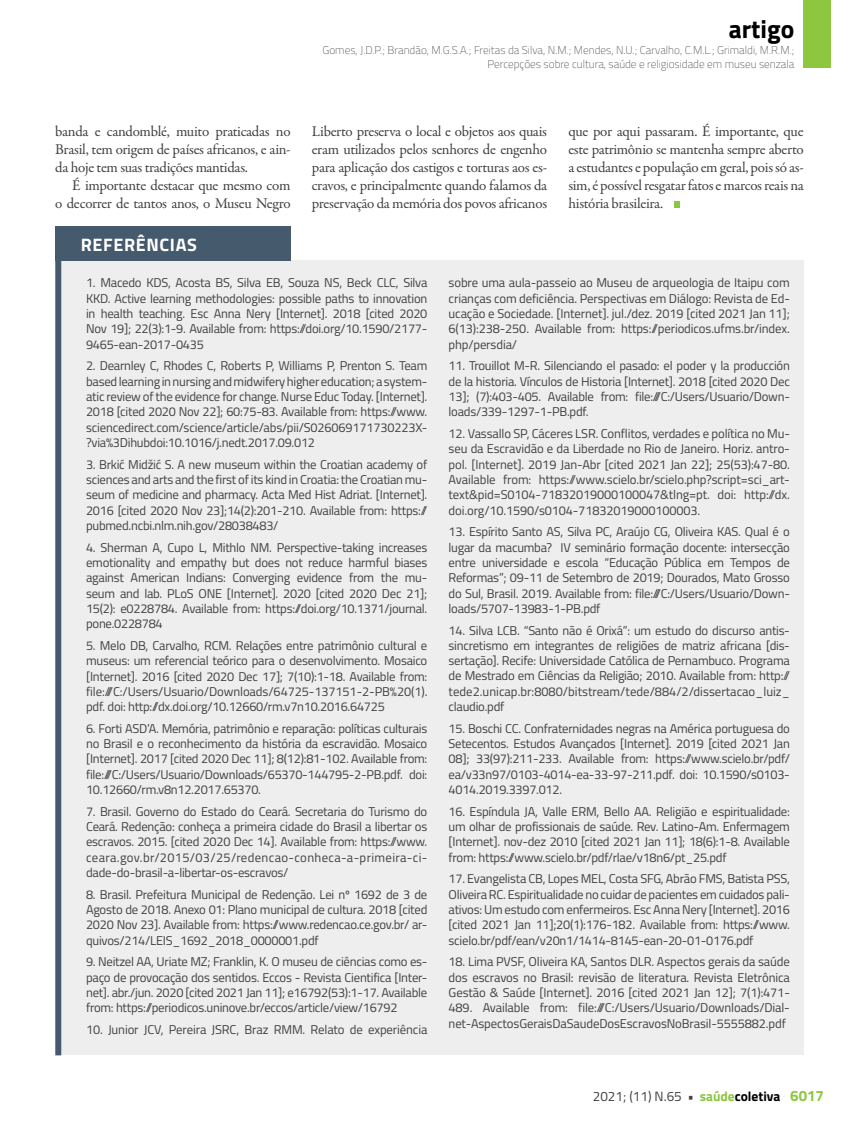
<style>
.page{position:relative;width:859px;height:1132px;background:#fff}
.page>*{position:absolute;margin:0;border:0;box-sizing:border-box;transform-origin:0 0}
.t1{font:700 25.5px "Titillium";color:#000}
.t2{font:700 18px "Titillium";letter-spacing:.035em;color:#fff}
.t3{font:15px/18px "Garamond Premr Pro";letter-spacing:-.02em;color:#414042;text-align:justify}
.t4{font:13.5px "Titillium";color:#414042}
.t5{font:12.75px/15.3px "Titillium";letter-spacing:-.02em;color:#414042;text-align:justify}
.t6{font:100 11.25px/13.5px "Titillium";color:#414042;text-align:right}
.s1{font-weight:700}
.s2{font-weight:700;color:#8dc63f}
.s3{font-weight:700;color:#000}
.s4{font-weight:700;font-size:15px;color:#8dc63f}
</style>
<div class="page">
<div style="left:804px;top:0;width:27px;height:68px;background:#8dc63f"></div>
<svg style="left:674px;top:202px;width:6px;height:6px"></svg>
<div style="left:61px;top:260px;width:743px;height:794px;background:#eeeeef"></div>
<div style="left:55px;top:226px;width:236px;height:35px;background:#455a6c"></div>
<div style="left:55px;top:242px;width:6px;height:812px;background:#455a6c"></div>
<p class="t3" style="left:55px;top:122px;width:237px">banda e candomblé, muito praticadas no Brasil, tem origem de países africanos, e ain&shy;da hoje tem suas tradições mantidas.</p>
<p class="t3" style="left:55px;top:176px;width:237px;text-align:right">É importante destacar que mesmo com<br>o decorrer de tantos anos, o Museu Negro</p>
<h1 class="t1" style="left:729px;top:10px;width:67px">artigo</h1>
<p class="t6" style="left:322px;top:43px;width:473px">Gomes, J.D.P.; Brandão, M.G.S.A.; Freitas da Silva, N.M.; Mendes, N.U.; Carvalho, C.M.L.; Grimaldi, M.R.M.;<br>Percepções sobre cultura, saúde e religiosidade em museu senzala</p>
<p class="t3" style="left:312px;top:122px;width:237px">Liberto preserva o local e objetos aos quais eram utilizados pelos senhores de engenho para aplicação dos castigos e torturas aos es&shy;cravos, e principalmente quando falamos da preservação da memória dos povos africanos</p>
<p class="t3" style="left:568px;top:122px;width:237px">que por aqui passaram. É importante, que este patrimônio se mantenha sempre aberto a estudantes e população em geral, pois só as&shy;sim, é possível resgatar fatos e marcos reais na história brasileira.</p>
<h2 class="t2" style="left:81px;top:231px;width:117px">REFERÊNCIAS</h2>
<p class="t5" style="left:86px;top:274px;width:343px">1. Macedo KDS, Acosta BS, Silva EB, Souza NS, Beck CLC, Silva KKD. Active learning methodologies: possible paths to innovation in health teaching. Esc Anna Nery [Internet]. 2018 [cited 2020<br>Nov 19]; 22(3):1-9. Available from: https://doi.org/10.1590/2177- 9465-ean-2017-0435</p>
<p class="t5" style="left:86px;top:357px;width:343px">2. Dearnley C, Rhodes C, Roberts P, Williams P, Prenton S. Team based learning in nursing and midwifery higher education; a system&shy;atic review of the evidence for change. Nurse Educ Today. [Internet].<br>2018 [cited 2020 Nov 22]; 60:75-83. Available from: https://www. sciencedirect.com/science/article/abs/pii/S026069171730223X-?via%3Dihubdoi:10.1016/j.nedt.2017.09.012</p>
<p class="t5" style="left:86px;top:456px;width:343px">3. Brkić Midžić S. A new museum within the Croatian academy of sciences and arts and the first of its kind in Croatia: the Croatian mu&shy;seum of medicine and pharmacy. Acta Med Hist Adriat. [Internet].<br>2016 [cited 2020 Nov 23];14(2):201-210. Available from: https:// pubmed.ncbi.nlm.nih.gov/28038483/</p>
<p class="t5" style="left:86px;top:538px;width:343px">4. Sherman A, Cupo L, Mithlo NM. Perspective-taking increases emotionality and empathy but does not reduce harmful biases against American Indians: Converging evidence from the mu&shy;seum and lab. PLoS ONE [Internet]. 2020 [cited 2020 Dec 21]; 15(2): e0228784. Available from: https://doi.org/10.1371/journal. pone.0228784</p>
<p class="t5" style="left:86px;top:637px;width:343px">5. Melo DB, Carvalho, RCM. Relações entre patrimônio cultural e museus: um referencial teórico para o desenvolvimento. Mosaico [Internet]. 2016 [cited 2020 Dec 17]; 7(10):1-18. Available from: file:///C:/Users/Usuario/Downloads/64725-137151-2-PB%20(1). pdf. doi: http://dx.doi.org/10.12660/rm.v7n10.2016.64725</p>
<p class="t5" style="left:86px;top:719px;width:343px">6. Forti ASD’A. Memória, patrimônio e reparação: políticas culturais no Brasil e o reconhecimento da história da escravidão. Mosaico [Internet]. 2017 [cited 2020 Dec 11]; 8(12):81-102. Available from: file:///C:/Users/Usuario/Downloads/65370-144795-2-PB.pdf. doi:<br>10.12660/rm.v8n12.2017.65370.</p>
<p class="t5" style="left:86px;top:802px;width:343px">7. Brasil. Governo do Estado do Ceará. Secretaria do Turismo do Ceará. Redenção: conheça a primeira cidade do Brasil a libertar os escravos. 2015. [cited 2020 Dec 14]. Available from: https://www. ceara.gov.br/2015/03/25/redencao-conheca-a-primeira-ci&shy;dade-do-brasil-a-libertar-os-escravos/</p>
<p class="t5" style="left:86px;top:885px;width:343px">8. Brasil. Prefeitura Municipal de Redenção. Lei nº 1692 de 3 de Agosto de 2018. Anexo 01: Plano municipal de cultura. 2018 [cited 2020 Nov 23]. Available from: https://www.redencao.ce.gov.br/ ar&shy;quivos/214/LEIS_1692_2018_0000001.pdf</p>
<p class="t5" style="left:86px;top:953px;width:343px">9. Neitzel AA, Uriate MZ; Franklin, K. O museu de ciências como es&shy;paço de provocação dos sentidos. Eccos - Revista Cientifica [Inter&shy;net]. abr./jun. 2020 [cited 2021 Jan 11]; e16792(53):1-17. Available from: https://periodicos.uninove.br/eccos/article/view/16792</p>
<p class="t5" style="left:86px;top:1020px;width:343px">10. Junior JCV, Pereira JSRC, Braz RMM. Relato de experiência</p>
<p class="t5" style="left:449px;top:274px;width:343px">sobre uma aula-passeio ao Museu de arqueologia de Itaipu com crianças com deficiência. Perspectivas em Diálogo: Revista de Ed&shy;ucação e Sociedade. [Internet]. jul./dez. 2019 [cited 2021 Jan 11]; 6(13):238-250. Available from: https://periodicos.ufms.br/index. php/persdia/</p>
<p class="t5" style="left:449px;top:357px;width:343px">11. Trouillot M-R. Silenciando el pasado: el poder y la producción de la historia. Vínculos de Historia [Internet]. 2018 [cited 2020 Dec 13]; (7):403-405. Available from: file:///C:/Users/Usuario/Down&shy;loads/339-1297-1-PB.pdf.</p>
<p class="t5" style="left:449px;top:425px;width:343px">12. Vassallo SP, Cáceres LSR. Conflitos, verdades e política no Mu&shy;seu da Escravidão e da Liberdade no Rio de Janeiro. Horiz. antro&shy;pol. [Internet]. 2019 Jan-Abr [cited 2021 Jan 22]; 25(53):47-80.<br>Available from: https://www.scielo.br/scielo.php?script=sci_art&shy;text&amp;pid=S0104-71832019000100047&amp;tlng=pt. doi: http://dx. doi.org/10.1590/s0104-71832019000100003.</p>
<p class="t5" style="left:449px;top:523px;width:343px">13. Espírito Santo AS, Silva PC, Araújo CG, Oliveira KAS. Qual é o lugar da macumba? IV seminário formação docente: intersecção entre universidade e escola “Educação Pública em Tempos de Reformas”; 09-11 de Setembro de 2019; Dourados, Mato Grosso do Sul, Brasil. 2019. Available from: file:///C:/Users/Usuario/Down&shy;loads/5707-13983-1-PB.pdf</p>
<p class="t5" style="left:449px;top:621px;width:343px">14. Silva LCB. “Santo não é Orixá”: um estudo do discurso antis&shy;sincretismo em integrantes de religiões de matriz africana [dis&shy;sertação]. Recife: Universidade Católica de Pernambuco. Programa de Mestrado em Ciências da Religião; 2010. Available from: http:// tede2.unicap.br:8080/bitstream/tede/884/2/dissertacao_luiz_ claudio.pdf</p>
<p class="t5" style="left:449px;top:719px;width:343px">15. Boschi CC. Confraternidades negras na América portuguesa do Setecentos. Estudos Avançados [Internet]. 2019 [cited 2021 Jan 08]; 33(97):211-233. Available from: https://www.scielo.br/pdf/ ea/v33n97/0103-4014-ea-33-97-211.pdf. doi: 10.1590/s0103- 4014.2019.3397.012.</p>
<p class="t5" style="left:449px;top:802px;width:343px">16. Espíndula JA, Valle ERM, Bello AA. Religião e espiritualidade: um olhar de profissionais de saúde. Rev. Latino-Am. Enfermagem [Internet]. nov-dez 2010 [cited 2021 Jan 11]; 18(6):1-8. Available from: https://www.scielo.br/pdf/rlae/v18n6/pt_25.pdf</p>
<p class="t5" style="left:449px;top:870px;width:343px">17. Evangelista CB, Lopes MEL, Costa SFG, Abrão FMS, Batista PSS, Oliveira RC. Espiritualidade no cuidar de pacientes em cuidados pali&shy;ativos: Um estudo com enfermeiros. Esc Anna Nery [Internet]. 2016 [cited 2021 Jan 11];20(1):176-182. Available from: https://www. scielo.br/pdf/ean/v20n1/1414-8145-ean-20-01-0176.pdf</p>
<p class="t5" style="left:449px;top:953px;width:343px">18. Lima PVSF, Oliveira KA, Santos DLR. Aspectos gerais da saúde dos escravos no Brasil: revisão de literatura. Revista Eletrônica Gestão &amp; Saúde [Internet]. 2016 [cited 2021 Jan 12]; 7(1):471- 489. Available from: file:///C:/Users/Usuario/Downloads/Dial&shy;net-AspectosGeraisDaSaudeDosEscravosNoBrasil-5555882.pdf</p>
<p class="t4" style="left:593px;top:1086px;width:233px">2021; (11) N.65 <span class="s1">•</span> <span class="s2">saúde</span><span class="s3">coletiva</span> <span class="s4">6017</span></p>
</div>
